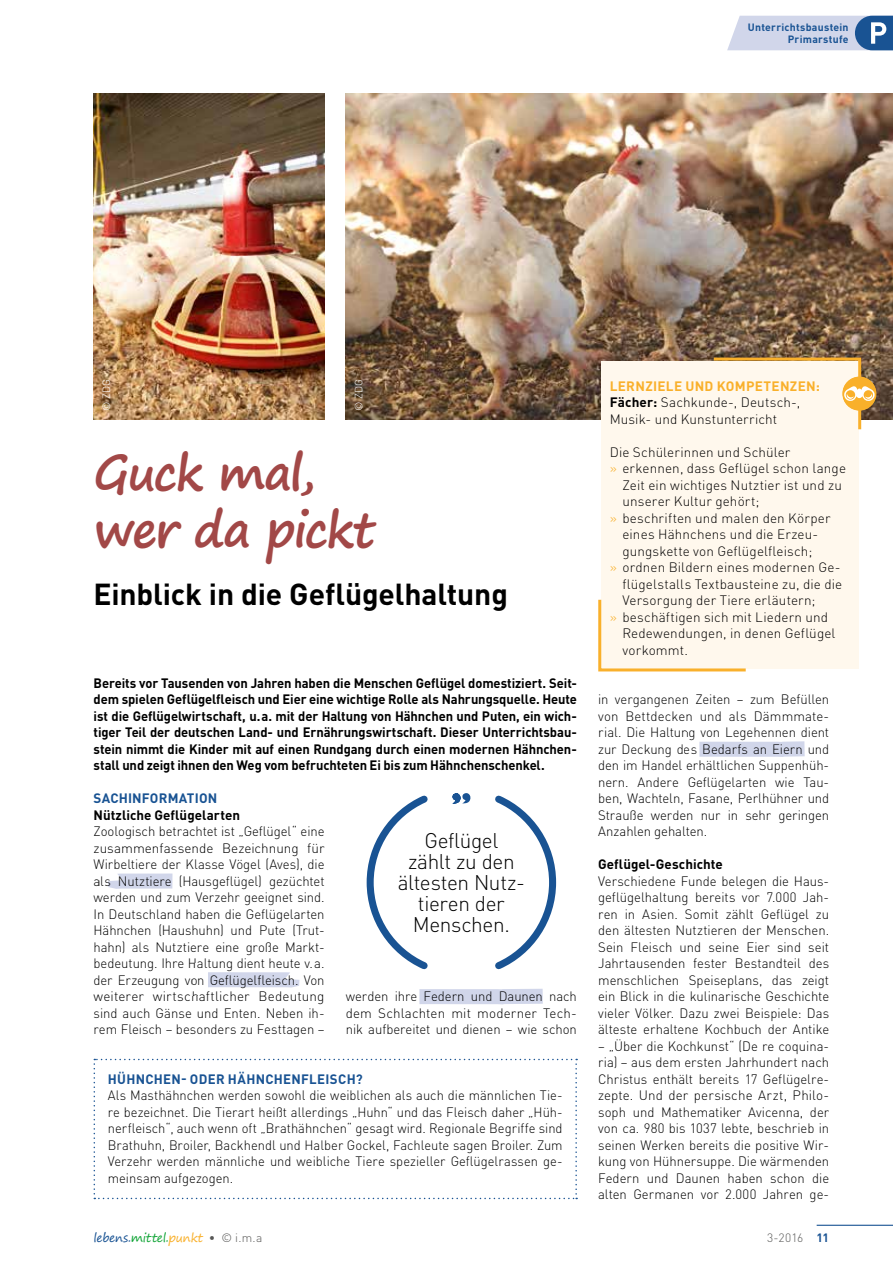
<style>
.page{position:relative;width:893px;height:1263px;background:#fff}
.page>*{position:absolute;margin:0;border:0;box-sizing:border-box;transform-origin:0 0}
.t1{font:700 48px/57.6px "Segoe Print";letter-spacing:-.04em;color:#a24847}
.t2{font:700 30px "DINOT";letter-spacing:-.005em;color:#000}
.t3{font:300 21px/21px "DINOT";letter-spacing:-.02em;color:#000;text-align:center}
.t4{font:300 13.5px/16.5px "DINOT";letter-spacing:.01em;color:#000;text-align:justify}
.t5{font:700 13.5px/16.5px "DINOT";color:#000;text-align:justify;scale:.96 1}
.t6{font:300 13.5px/16.5px "DINOT";letter-spacing:.01em;color:#000;text-align:justify;scale:.96 1}
.t7{font:700 13.5px "DINOT";letter-spacing:.02em;color:#195393}
.t8{font:700 13.5px "DINOT";color:#000}
.t9{font:12px "Segoe Print";letter-spacing:-.025em;color:#195393}
.t10{font:300 12px "DINOT";color:#575756}
.t11{font:700 10.5px/12.6px "DINOT";letter-spacing:.025em;color:#195393;text-align:right}
.t12{font:300 10.5px "DINOT";letter-spacing:.025em;color:#fff}
.s1{font-weight:700;color:#f9b02b}
.s2{font-weight:700}
.s3{color:#f9b02b}
.s4{color:#13a538}
.s5{font-family:"DINOT";font-weight:300;color:#575756}
.s6{font-weight:700;color:#195393}
</style>
<div class="page">
<img style="left:346px;top:94px;width:547px;height:326px">
<img style="left:94px;top:94px;width:231px;height:326px">
<div style="left:601px;top:361px;width:257px;height:307px;background:#fff8ed"></div>
<svg style="left:598px;top:599px;width:151px;height:73px"></svg>
<svg style="left:711px;top:356px;width:165px;height:76px"></svg>
<svg style="left:94px;top:1059px;width:483px;height:140px"></svg>
<svg style="left:366px;top:793px;width:191px;height:177px"></svg>
<svg style="left:108px;top:873px;width:65px;height:16px"></svg>
<svg style="left:208px;top:972px;width:92px;height:16px"></svg>
<svg style="left:699px;top:741px;width:106px;height:16px;background:#d4d8eb"></svg>
<svg style="left:419px;top:988px;width:124px;height:17px;background:#d6daec"></svg>
<svg style="left:727px;top:16px;width:166px;height:34px;background:#b3c1dc"></svg>
<hr style="left:817px;top:1225px;width:76px;height:1px;background:#195393">
<p class="t11" style="left:748px;top:20px;width:102px">Unterrichtsbaustein<br>Primarstufe</p>
<p class="t12" style="left:100px;top:411px;width:34px;rotate:-90deg">© ZDG</p>
<p class="t12" style="left:352px;top:411px;width:34px;rotate:-90deg">© ZDG</p>
<h1 class="t1" style="left:94px;top:442px;width:283px">Guck mal, wer da pickt</h1>
<h2 class="t2" style="left:94px;top:575px;width:416px">Einblick in die Geflügelhaltung</h2>
<p class="t5" style="left:94px;top:674px;width:505px">Bereits vor Tausenden von Jahren haben die Menschen Geflügel domestiziert. Seit&shy;dem spielen Geflügelfleisch und Eier eine wichtige Rolle als Nahrungsquelle. Heute ist die Geflügelwirtschaft, u.a. mit der Haltung von Hähnchen und Puten, ein wich&shy;tiger Teil der deutschen Land- und Ernährungswirtschaft. Dieser Unterrichtsbau&shy;stein nimmt die Kinder mit auf einen Rundgang durch einen modernen Hähnchen&shy;stall und zeigt ihnen den Weg vom befruchteten Ei bis zum Hähnchenschenkel.</p>
<p class="t7" style="left:94px;top:789px;width:125px">SACHINFORMATION</p>
<p class="t8" style="left:94px;top:806px;width:148px">Nützliche Geflügelarten</p>
<p class="t4" style="left:94px;top:823px;width:233px">Zoologisch betrachtet ist „Geflügel“ eine zusammenfassende Bezeichnung für Wirbeltiere der Klasse Vögel (Aves), die als Nutztiere (Hausgeflügel) gezüchtet werden und zum Verzehr geeignet sind.<br>In Deutschland haben die Geflügelarten Hähnchen (Haushuhn) und Pute (Trut&shy;hahn) als Nutztiere eine große Markt&shy;bedeutung. Ihre Haltung dient heute v.a. der Erzeugung von Geflügelfleisch. Von weiterer wirtschaftlicher Bedeutung sind auch Gänse und Enten. Neben ih&shy;rem Fleisch – besonders zu Festtagen –</p>
<h3 class="t3" style="left:398px;top:830px;width:129px">Geflügel<br>zählt zu den ältesten Nutz&shy;tieren der<br>Menschen.</h3>
<p class="t4" style="left:346px;top:988px;width:233px">werden ihre Federn und Daunen nach dem Schlachten mit moderner Tech&shy;nik aufbereitet und dienen – wie schon</p>
<p class="t7" style="left:108px;top:1070px;width:256px">HÜHNCHEN- ODER HÄHNCHENFLEISCH?</p>
<p class="t6" style="left:108px;top:1087px;width:475px">Als Masthähnchen werden sowohl die weiblichen als auch die männlichen Tie&shy;re bezeichnet. Die Tierart heißt allerdings „Huhn“ und das Fleisch daher „Hüh&shy;nerfleisch“, auch wenn oft „Brathähnchen“ gesagt wird. Regionale Begriffe sind Brathuhn, Broiler, Backhendl und Halber Gockel, Fachleute sagen Broiler. Zum Verzehr werden männliche und weibliche Tiere spezieller Geflügelrassen ge&shy;meinsam aufgezogen.</p>
<p class="t4" style="left:610px;top:377px;width:212px;text-align:left"><span class="s1">LERNZIELE UND KOMPETENZEN:<br></span><span class="s2">Fächer:</span> Sachkunde-, Deutsch-,<br>Musik- und Kunstunterricht</p>
<p class="t4" style="left:610px;top:443px;width:182px">Die Schülerinnen und Schüler</p>
<p class="t4" style="left:610px;top:460px;width:238px"><span class="s3">»</span> erkennen, dass Geflügel schon lange</p>
<p class="t4" style="left:622px;top:476px;width:221px">Zeit ein wichtiges Nutztier ist und zu</p>
<p class="t4" style="left:622px;top:493px;width:139px">unserer Kultur gehört;</p>
<p class="t4" style="left:610px;top:509px;width:222px"><span class="s3">»</span> beschriften und malen den Körper</p>
<p class="t4" style="left:622px;top:526px;width:197px">eines Hähnchens und die Erzeu-</p>
<p class="t4" style="left:622px;top:542px;width:191px">gungskette von Geflügelfleisch;</p>
<p class="t4" style="left:610px;top:559px;width:232px"><span class="s3">»</span> ordnen Bildern eines modernen Ge-</p>
<p class="t4" style="left:622px;top:575px;width:221px">flügelstalls Textbausteine zu, die die</p>
<p class="t4" style="left:622px;top:592px;width:195px">Versorgung der Tiere erläutern;</p>
<p class="t4" style="left:610px;top:608px;width:220px"><span class="s3">»</span> beschäftigen sich mit Liedern und</p>
<p class="t4" style="left:622px;top:625px;width:215px">Redewendungen, in denen Geflügel</p>
<p class="t4" style="left:622px;top:641px;width:67px">vorkommt.</p>
<p class="t4" style="left:598px;top:691px;width:233px">in vergangenen Zeiten – zum Befüllen von Bettdecken und als Dämmmate&shy;rial. Die Haltung von Legehennen dient zur Deckung des Bedarfs an Eiern und den im Handel erhältlichen Suppenhüh&shy;nern. Andere Geflügelarten wie Tau&shy;ben, Wachteln, Fasane, Perlhühner und Strauße werden nur in sehr geringen Anzahlen gehalten.</p>
<p class="t8" style="left:598px;top:855px;width:126px">Geflügel-Geschichte</p>
<p class="t4" style="left:598px;top:872px;width:233px">Verschiedene Funde belegen die Haus&shy;geflügelhaltung bereits vor 7.000 Jah&shy;ren in Asien. Somit zählt Geflügel zu den ältesten Nutztieren der Menschen.<br>Sein Fleisch und seine Eier sind seit Jahrtausenden fester Bestandteil des menschlichen Speiseplans, das zeigt ein Blick in die kulinarische Geschichte vieler Völker. Dazu zwei Beispiele: Das älteste erhaltene Kochbuch der Antike</p>
<p class="t4" style="left:598px;top:1037px;width:233px">– „Über die Kochkunst“ (De re coquina&shy;ria) – aus dem ersten Jahrhundert nach Christus enthält bereits 17 Geflügelre&shy;zepte. Und der persische Arzt, Philo&shy;soph und Mathematiker Avicenna, der von ca. 980 bis 1037 lebte, beschrieb in seinen Werken bereits die positive Wir&shy;kung von Hühnersuppe. Die wärmenden Federn und Daunen haben schon die alten Germanen vor 2.000 Jahren ge-</p>
<p class="t9" style="left:94px;top:1227px;width:170px">lebens.<span class="s4">mittel.</span><span class="s3">punkt</span> <span class="s5">• © i.m.a</span></p>
<p class="t10" style="left:767px;top:1231px;width:63px">3-2016 <span class="s6">11</span></p>
</div>
